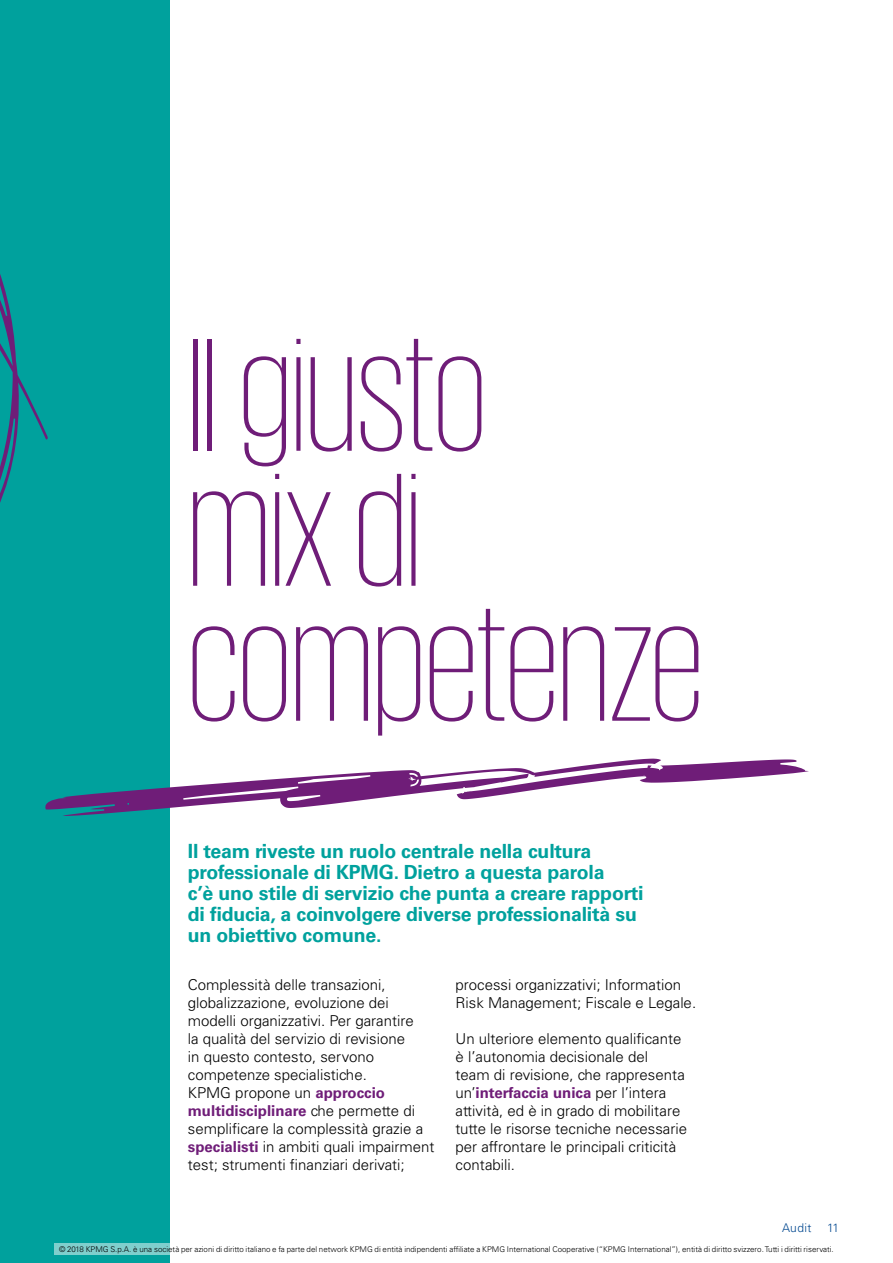
<style>
.page{position:relative;width:893px;height:1263px;background:#fff}
.page>*{position:absolute;margin:0;border:0;box-sizing:border-box;transform-origin:0 0}
.t1{font:200 165px/135px "KPMG";color:#6f1d78}
.t2{font:700 19.5px/21px "Univers LT Std";letter-spacing:-.01em;color:#00a19d}
.t3{font:300 15px/18px "Univers LT Std";color:#000}
.t4{font:300 12px "Univers LT Std";letter-spacing:.03em;color:#00478f}
.t5{font:300 7.95px "Univers LT Std";color:#000}
.s1{font-weight:700;color:#6f1d78}
</style>
<div class="page">
<div style="left:0;top:0;width:170px;height:1263px;background:#00a19d"></div>
<svg style="left:45px;top:759px;width:764px;height:57px"></svg>
<svg style="left:0;top:274px;width:48px;height:229px"></svg>
<div style="left:54px;top:1243px;width:785px;height:12px;background:#fff"></div>
<h1 class="t1" style="left:188px;top:324px;width:517px">Il giusto<br>mix di competenze</h1>
<h2 class="t2" style="left:188px;top:841px;width:457px">Il team riveste un ruolo centrale nella cultura professionale di KPMG. Dietro a questa parola<br>c’è uno stile di servizio che punta a creare rapporti di fiducia, a coinvolgere diverse professionalità su un obiettivo comune.</h2>
<p class="t3" style="left:188px;top:976px;width:248px">Complessità delle transazioni, globalizzazione, evoluzione dei modelli organizzativi. Per garantire<br>la qualità del servizio di revisione<br>in questo contesto, servono competenze specialistiche.<br>KPMG propone un <span class="s1">approccio multidisciplinare</span> che permette di semplificare la complessità grazie a <span class="s1">specialisti</span> in ambiti quali impairment test; strumenti finanziari derivati;</p>
<p class="t3" style="left:455px;top:976px;width:242px">processi organizzativi; Information<br>Risk Management; Fiscale e Legale.</p>
<p class="t3" style="left:455px;top:1030px;width:233px">Un ulteriore elemento qualificante è l’autonomia decisionale del<br>team di revisione, che rappresenta un’<span class="s1">interfaccia unica</span> per l’intera attività, ed è in grado di mobilitare tutte le risorse tecniche necessarie per affrontare le principali criticità contabili.</p>
<p class="t4" style="left:782px;top:1220px;width:31px">Audit</p>
<p class="t4" style="left:827px;top:1220px;width:13px">11</p>
<p class="t5" style="left:59px;top:1244px;width:776px">© 2018 KPMG S.p.A. è una società per azioni di diritto italiano e fa parte del network KPMG di entità indipendenti affiliate a KPMG International Cooperative (“KPMG International”), entità di diritto svizzero. Tutti i diritti riservati.</p>
</div>
